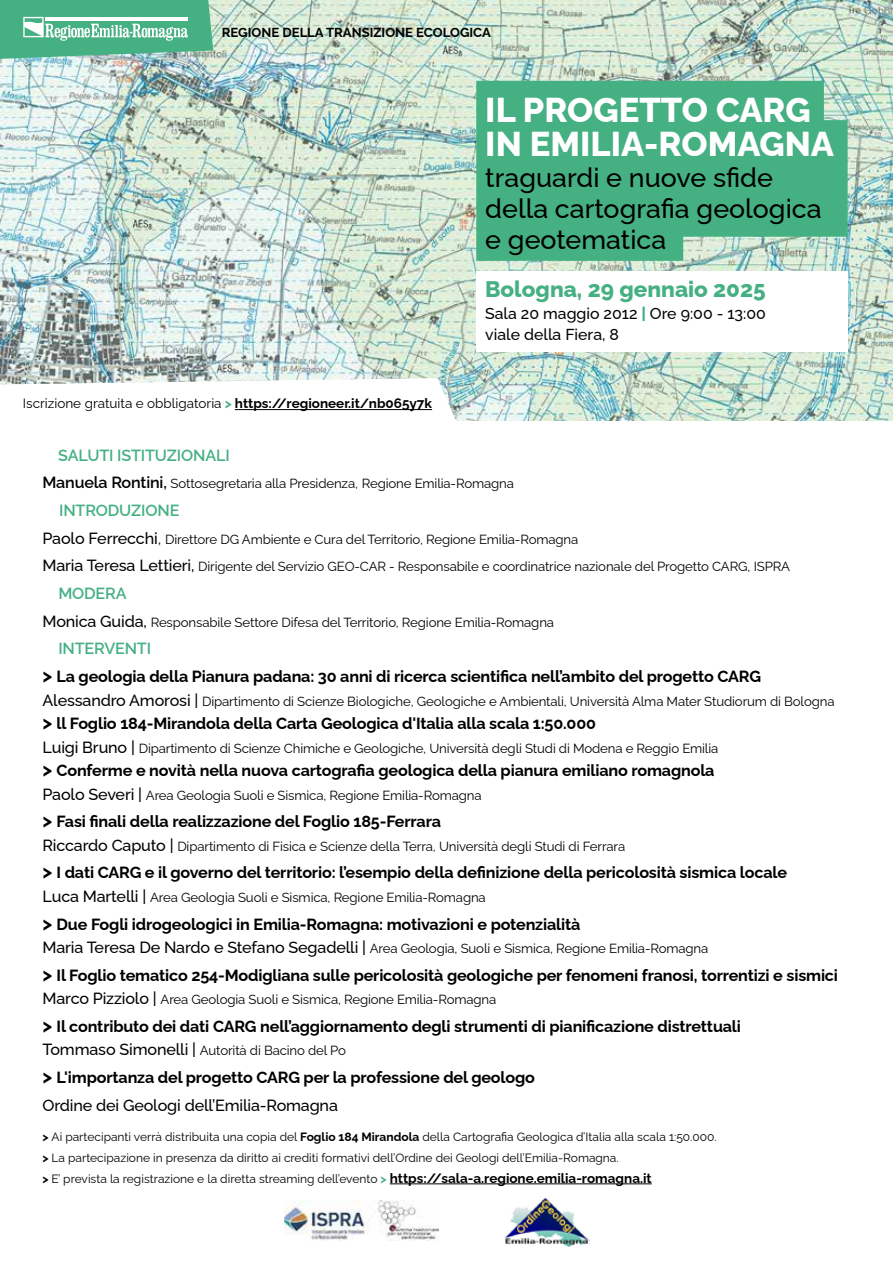
<style>
.page{position:relative;width:893px;height:1263px;background:#fff}
.page>*{position:absolute;margin:0;border:0;box-sizing:border-box;transform-origin:0 0}
.t1{font:800 34.5px/34.3px "Raleway";color:#fff}
.t2{font:500 26.85px/31px "Raleway";color:#000}
.t3{font:800 22.5px "Raleway";color:#45b082}
.t4{font:700 16.2px/27.6px "Raleway";letter-spacing:-.01em;color:#000}
.t5{font:600 16.2px "Raleway";letter-spacing:-.01em;color:#45b082}
.t6{font:500 15.9px/21.5px "Raleway";color:#000}
.t7{font:13.5px "Raleway";color:#000}
.t8{font:13.2px/27.6px "Raleway";letter-spacing:-.01em;color:#000}
.t9{font:700 13.05px "Raleway";color:#000}
.t10{font:12px/21px "Raleway";color:#000}
.s1{font-weight:700;color:#45b082}
.s2{font-weight:700}
.s3{font-weight:800;color:#45b082}
.s4{font-weight:600;font-size:16.2px}
.s5{font-weight:500;font-size:16.2px}
.s6{font-size:16.2px}
.s7{font-weight:600;color:#45b082}
.s8{font-size:19.05px}
.s9{font-weight:500}
.s10{font-weight:700;font-size:13.5px}
</style>
<div class="page">
<img style="left:0;top:0;width:893px;height:421px">
<svg style="left:476px;top:81px;width:372px;height:180px;fill:#45b082"></svg>
<div style="left:476px;top:271px;width:372px;height:80px;background:#fff"></div>
<svg style="left:0;top:0;width:213px;height:59px"></svg>
<hr style="left:390px;top:1183px;width:262px;height:1px;background:#000">
<svg style="left:0;top:378px;width:461px;height:43px"></svg>
<hr style="left:235px;top:409px;width:197px;height:1px;background:#000">
<img style="left:505px;top:1198px;width:84px;height:48px">
<img style="left:285px;top:1200px;width:153px;height:41px">
<p class="t9" style="left:222px;top:22px;width:270px">REGIONE DELLA TRANSIZIONE ECOLOGICA</p>
<h1 class="t1" style="left:485px;top:89px;width:350px">IL PROGETTO CARG<br>IN EMILIA-ROMAGNA</h1>
<h2 class="t2" style="left:485px;top:159px;width:338px">traguardi e nuove sfide della cartografia geologica e geotematica</h2>
<p class="t7" style="left:23px;top:393px;width:411px">Iscrizione gratuita e obbligatoria <span class="s1">&gt;</span> <span class="s2">https://regioneer.it/nb065y7k</span></p>
<h3 class="t3" style="left:485px;top:271px;width:282px">Bologna, 29 gennaio 2025</h3>
<p class="t6" style="left:485px;top:301px;width:282px">Sala 20 maggio 2012 <span class="s3">|</span> Ore 9:00 - 13:00 viale della Fiera, 8</p>
<p class="t5" style="left:58px;top:442px;width:173px">SALUTI ISTITUZIONALI</p>
<p class="t8" style="left:43px;top:468px;width:473px"><span class="s4">Manuela Rontini,</span> Sottosegretaria alla Presidenza, Regione Emilia-Romagna</p>
<p class="t5" style="left:59px;top:497px;width:122px">INTRODUZIONE</p>
<p class="t8" style="left:43px;top:524px;width:749px"><span class="s5">Paolo Ferrecchi</span><span class="s6">,</span> Direttore DG Ambiente e Cura del Territorio, Regione Emilia-Romagna<br><span class="s5">Maria Teresa Lettieri,</span> Dirigente del Servizio GEO-CAR - Responsabile e coordinatrice nazionale del Progetto CARG, ISPRA</p>
<p class="t5" style="left:58px;top:580px;width:70px">MODERA</p>
<p class="t8" style="left:43px;top:607px;width:513px"><span class="s5">Monica Guida,</span> Responsabile Settore Difesa del Territorio, Regione Emilia-Romagna</p>
<p class="t4" style="left:43px;top:633px;width:720px;text-indent:16px"><span class="s7">INTERVENTI<br></span><span class="s8">&gt;</span> La geologia della Pianura padana: 30 anni di ricerca scientifica nell’ambito del progetto CARG</p>
<p class="t8" style="left:43px;top:686px;width:794px"><span class="s5">Alessandro Amorosi |</span> Dipartimento di Scienze Biologiche, Geologiche e Ambientali, Università Alma Mater Studiorum di Bologna</p>
<p class="t4" style="left:43px;top:708px;width:555px"><span class="s8">&gt;</span> ll Foglio 184-Mirandola della Carta Geologica d'Italia alla scala 1:50.000</p>
<p class="t8" style="left:43px;top:733px;width:677px"><span class="s5">Luigi Bruno |</span> Dipartimento di Scienze Chimiche e Geologiche, Università degli Studi di Modena e Reggio Emilia</p>
<p class="t4" style="left:43px;top:755px;width:673px"><span class="s8">&gt;</span> Conferme e novità nella nuova cartografia geologica della pianura emiliano romagnola</p>
<p class="t8" style="left:43px;top:780px;width:441px"><span class="s5">Paolo Severi |</span> Area Geologia Suoli e Sismica, Regione Emilia-Romagna</p>
<p class="t4" style="left:43px;top:806px;width:400px"><span class="s8">&gt;</span> Fasi finali della realizzazione del Foglio 185-Ferrara</p>
<p class="t8" style="left:43px;top:831px;width:584px"><span class="s5">Riccardo Caputo |</span> Dipartimento di Fisica e Scienze della Terra, Università degli Studi di Ferrara</p>
<p class="t4" style="left:43px;top:857px;width:746px"><span class="s8">&gt;</span> I dati CARG e il governo del territorio: l’esempio della definizione della pericolosità sismica locale</p>
<p class="t8" style="left:43px;top:882px;width:445px"><span class="s5">Luca Martelli |</span> Area Geologia Suoli e Sismica, Regione Emilia-Romagna</p>
<p class="t4" style="left:43px;top:908px;width:539px"><span class="s8">&gt;</span> Due Fogli idrogeologici in Emilia-Romagna: motivazioni e potenzialità</p>
<p class="t8" style="left:43px;top:933px;width:667px"><span class="s5">Maria Teresa De Nardo e Stefano Segadelli |</span> Area Geologia, Suoli e Sismica, Regione Emilia-Romagna</p>
<p class="t4" style="left:43px;top:959px;width:797px"><span class="s8">&gt;</span> Il Foglio tematico 254-Modigliana sulle pericolosità geologiche per fenomeni franosi, torrentizi e sismici</p>
<p class="t8" style="left:43px;top:984px;width:455px"><span class="s5">Marco Pizziolo |</span> Area Geologia Suoli e Sismica, Regione Emilia-Romagna</p>
<p class="t4" style="left:43px;top:1010px;width:700px"><span class="s8">&gt;</span> Il contributo dei dati CARG nell’aggiornamento degli strumenti di pianificazione distrettuali</p>
<p class="t8" style="left:43px;top:1035px;width:305px"><span class="s5">Tommaso Simonelli |</span> Autorità di Bacino del Po</p>
<p class="t4" style="left:43px;top:1061px;width:494px"><span class="s8">&gt;</span> L'importanza del progetto CARG per la professione del geologo<br><span class="s9">Ordine dei Geologi dell’Emilia-Romagna</span></p>
<p class="t10" style="left:43px;top:1124px;width:676px"><span class="s2">&gt;</span> Ai partecipanti verrà distribuita una copia del <span class="s2">Foglio 184 Mirandola</span> della Cartografia Geologica d’Italia alla scala 1:50.000. <span class="s2">&gt;</span> La partecipazione in presenza da diritto ai crediti formativi dell’Ordine dei Geologi dell’Emilia-Romagna.<br><span class="s2">&gt;</span> E’ prevista la registrazione e la diretta streaming dell’evento <span class="s1">&gt;</span> <span class="s10">https://sala-a.regione.emilia-romagna.it</span></p>
</div>
